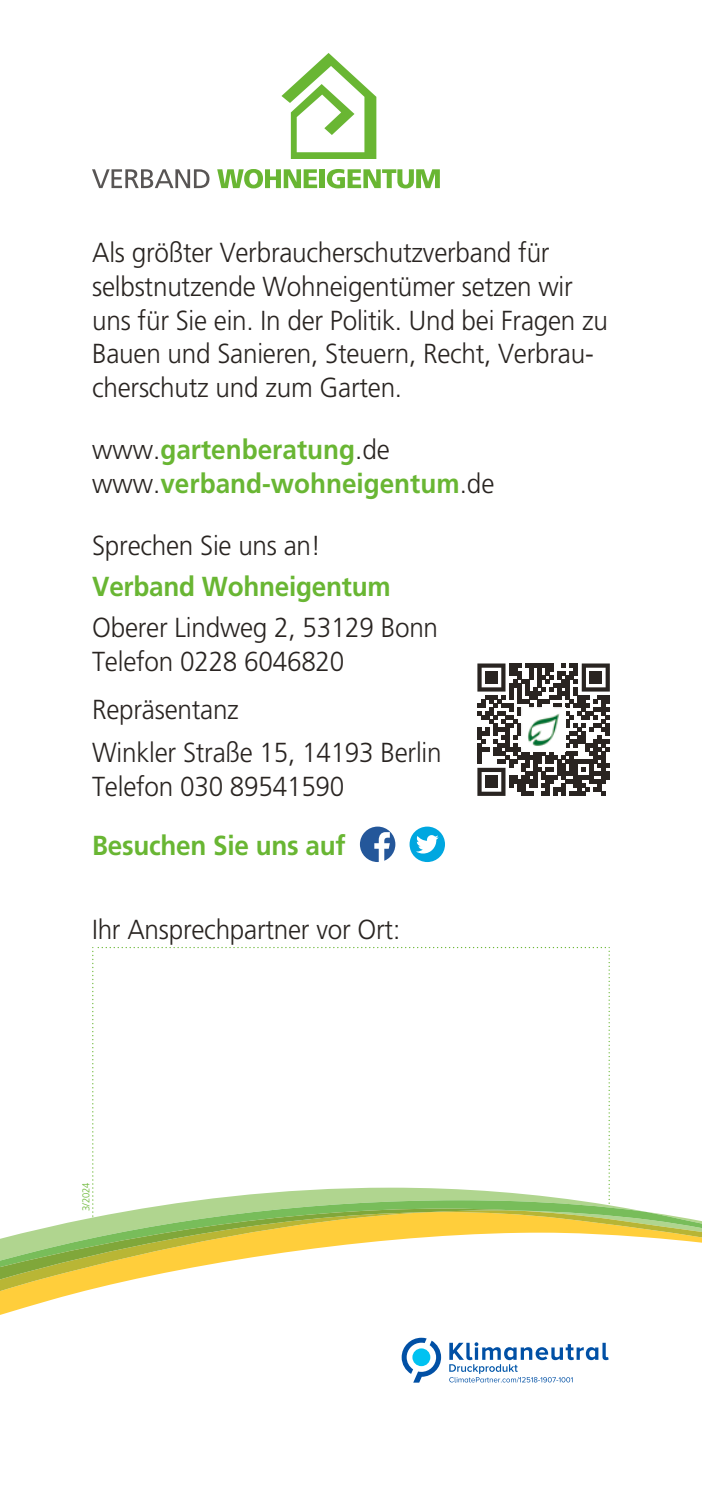
<style>
.page{position:relative;width:702px;height:1489px;background:#fff}
.page>*{position:absolute;margin:0;border:0;box-sizing:border-box;transform-origin:0 0}
.t1{font:300 27.5px/33.8px "Frutiger LT Std";letter-spacing:-.01em;color:#292421;scale:.95 1}
.t2{font:700 27.5px/33.8px "Frutiger LT Std";letter-spacing:-.005em;color:#69b633;scale:.95 1}
.t3{font:300 10px "Frutiger LT Std";color:#69b633;scale:.95 1}
.s1{font-weight:300;color:#292421}
</style>
<div class="page">
<svg style="left:401px;top:1337px;width:40px;height:45px"></svg>
<svg style="left:449px;top:1342px;width:159px;height:40px"></svg>
<div style="left:360px;top:826px;width:35px;height:36px;background:#24579a;border-radius:50%"></div>
<svg style="left:374px;top:832px;width:16px;height:30px"></svg>
<div style="left:409px;top:826px;width:36px;height:36px;background:#00a7e0;border-radius:50%"></div>
<svg style="left:416px;top:835px;width:22px;height:18px"></svg>
<svg style="left:477px;top:663px;width:132px;height:132px"></svg>
<div style="left:485px;top:671px;width:12px;height:12px;background:#292421"></div>
<div style="left:589px;top:671px;width:12px;height:12px;background:#292421"></div>
<div style="left:485px;top:775px;width:12px;height:12px;background:#292421"></div>
<img style="left:521px;top:707px;width:44px;height:44px">
<svg style="left:0;top:1290px;width:88px;height:24px"></svg>
<svg style="left:0;top:947px;width:702px;height:343px"></svg>
<svg style="left:92px;top:169px;width:117px;height:19px"></svg>
<svg style="left:217px;top:169px;width:100px;height:19px"></svg>
<div style="left:319px;top:169px;width:5px;height:19px;background:#69b633"></div>
<svg style="left:327px;top:169px;width:113px;height:19px"></svg>
<svg style="left:281px;top:53px;width:95px;height:106px"></svg>
<p class="t1" style="left:92px;top:236px;width:544px">Als größter Verbraucherschutzverband für selbstnutzende Wohneigentümer setzen wir uns für Sie ein. In der Politik. Und bei Fragen zu Bauen und Sanieren, Steuern, Recht, Verbrau&shy;cherschutz und zum Garten.</p>
<p class="t2" style="left:92px;top:433px;width:425px"><span class="s1">www.</span>gartenberatung<span class="s1">.de www.</span>verband-wohneigentum<span class="s1">.de</span></p>
<p class="t1" style="left:92px;top:529px;width:242px">Sprechen Sie uns an!</p>
<p class="t2" style="left:92px;top:569px;width:316px">Verband Wohneigentum</p>
<p class="t1" style="left:92px;top:611px;width:365px">Oberer Lindweg 2, 53129 Bonn<br>Telefon 0228 6046820</p>
<p class="t1" style="left:92px;top:687px;width:369px;line-height:43.8px">Repräsentanz<br>Winkler Straße 15, 14193 Berlin</p>
<p class="t1" style="left:92px;top:770px;width:267px">Telefon 030 89541590</p>
<p class="t2" style="left:92px;top:828px;width:268px">Besuchen Sie uns auf</p>
<p class="t1" style="left:92px;top:912px;width:326px">Ihr Ansprechpartner vor Ort:</p>
<p class="t3" style="left:80px;top:1210px;width:32px;rotate:-90deg">3/2024</p>
</div>
